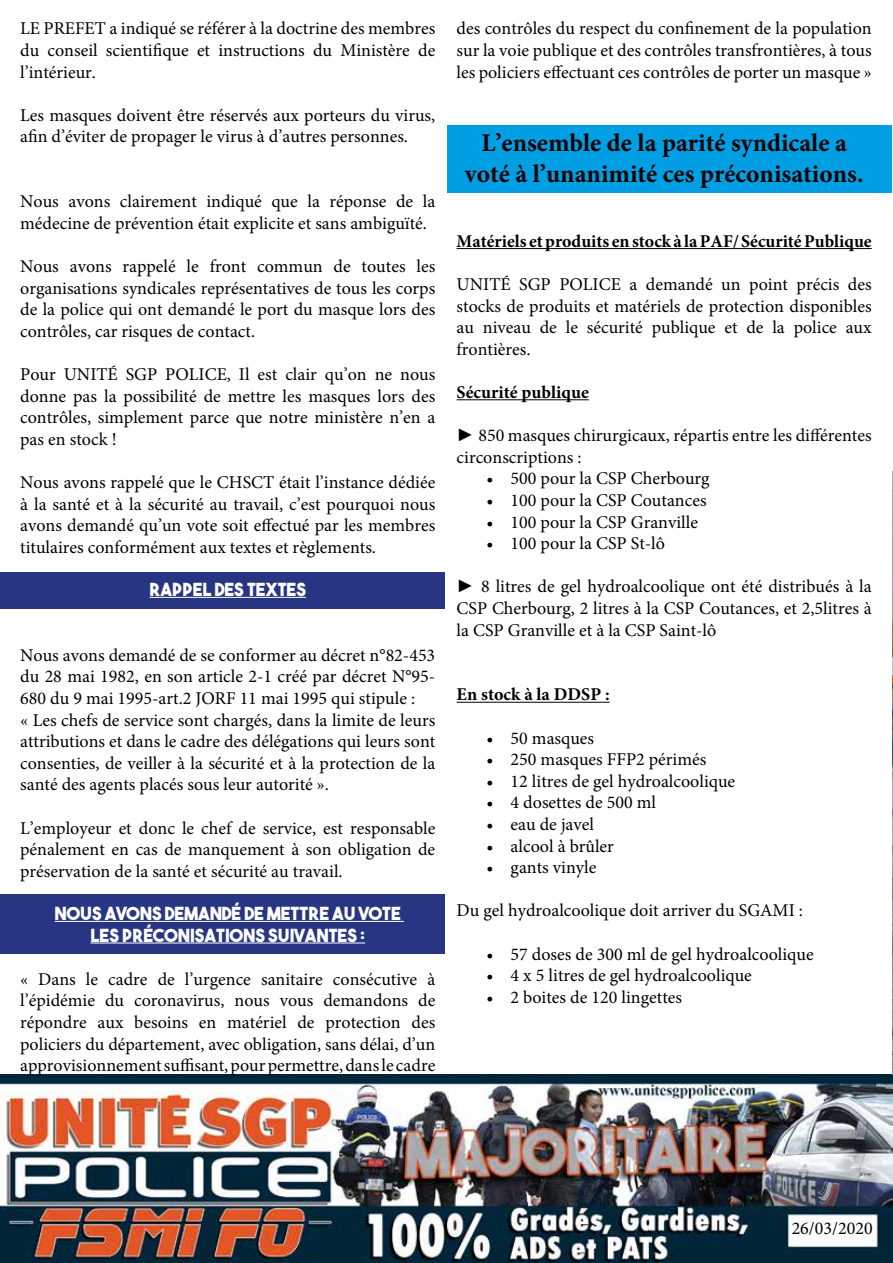
<style>
.page{position:relative;width:893px;height:1263px;background:#fff}
.page>*{position:absolute;margin:0;border:0;box-sizing:border-box;transform-origin:0 0}
.t1{font:700 25.5px/30.6px "Minion Pro";color:#000;text-align:center}
.t2{font:18px/21.6px "Minion Pro";color:#000;text-align:justify}
.t3{font:700 18px "Minion Pro";color:#000}
.t4{font:18px/21.6px "The Bold Font";color:#fff;text-align:center}
.s1{font-family:"Times New Roman";font-weight:700}
</style>
<div class="page">
<img style="left:0;top:1074px;width:893px;height:189px">
<div style="left:1px;top:572px;width:444px;height:37px;background:#283583"></div>
<div style="left:1px;top:894px;width:444px;height:60px;background:#283583"></div>
<div style="left:447px;top:125px;width:445px;height:68px;background:#009fe3"></div>
<hr style="left:149px;top:597px;width:157px;height:1px;background:#fff">
<hr style="left:55px;top:921px;width:349px;height:1px;background:#fff">
<hr style="left:90px;top:942px;width:275px;height:1px;background:#fff">
<hr style="left:457px;top:248px;width:415px;height:1px;background:#000">
<hr style="left:457px;top:399px;width:132px;height:1px;background:#000">
<hr style="left:457px;top:702px;width:153px;height:1px;background:#000">
<img style="left:892px;top:472px;width:1px;height:602px">
<p class="t2" style="left:20px;top:18px;width:417px">LE PREFET a indiqué se référer à la doctrine des membres du conseil scientifique et instructions du Ministère de l’intérieur.</p>
<p class="t2" style="left:20px;top:104px;width:417px">Les masques doivent être réservés aux porteurs du virus, afin d’éviter de propager le virus à d’autres personnes.</p>
<p class="t2" style="left:20px;top:191px;width:417px">Nous avons clairement indiqué que la réponse de la médecine de prévention était explicite et sans ambiguïté.</p>
<p class="t2" style="left:20px;top:255px;width:417px">Nous avons rappelé le front commun de toutes les organisations syndicales représentatives de tous les corps de la police qui ont demandé le port du masque lors des contrôles, car risques de contact.</p>
<p class="t2" style="left:20px;top:363px;width:417px">Pour UNITÉ SGP POLICE, Il est clair qu’on ne nous donne pas la possibilité de mettre les masques lors des contrôles, simplement parce que notre ministère n’en a pas en stock !</p>
<p class="t2" style="left:20px;top:471px;width:417px">Nous avons rappelé que le CHSCT était l’instance dédiée à la santé et à la sécurité au travail, c’est pourquoi nous avons demandé qu’un vote soit effectué par les membres titulaires conformément aux textes et règlements.</p>
<p class="t4" style="left:149px;top:578px;width:158px">RAPPEL DES TEXTES</p>
<p class="t2" style="left:20px;top:644px;width:417px;text-align:left">Nous avons demandé de se conformer au décret n°82-453 du 28 mai 1982, en son article 2-1 créé par décret N°95- 680 du 9 mai 1995-art.2 JORF 11 mai 1995 qui stipule :<br>« Les chefs de service sont chargés, dans la limite de leurs attributions et dans le cadre des délégations qui leurs sont consenties, de veiller à la sécurité et à la protection de la santé des agents placés sous leur autorité ».</p>
<p class="t2" style="left:20px;top:817px;width:417px">L’employeur et donc le chef de service, est responsable pénalement en cas de manquement à son obligation de préservation de la santé et sécurité au travail.</p>
<p class="t4" style="left:55px;top:902px;width:348px">NOUS AVONS DEMANDÉ DE METTRE AU VOTE<br>LES PRÉCONISATIONS SUIVANTES :</p>
<p class="t2" style="left:20px;top:968px;width:417px">« Dans le cadre de l’urgence sanitaire consécutive à l’épidémie du coronavirus, nous vous demandons de répondre aux besoins en matériel de protection des policiers du département, avec obligation, sans délai, d’un approvisionnement suffisant, pour permettre, dans le cadre</p>
<p class="t2" style="left:457px;top:18px;width:417px">des contrôles du respect du confinement de la population sur la voie publique et des contrôles transfrontières, à tous les policiers effectuant ces contrôles de porter un masque »</p>
<h1 class="t1" style="left:465px;top:128px;width:400px">L’ensemble de la parité syndicale a voté à l’unanimité ces préconisations.</h1>
<p class="t3" style="left:457px;top:228px;width:417px">Matériels et produits en stock à la PAF/ Sécurité Publique</p>
<p class="t2" style="left:457px;top:273px;width:417px">UNITÉ SGP POLICE a demandé un point précis des stocks de produits et matériels de protection disponibles au niveau de le sécurité publique et de la police aux frontières.</p>
<p class="t3" style="left:457px;top:380px;width:134px">Sécurité publique</p>
<p class="t2" style="left:457px;top:425px;width:417px"><span class="s1">►</span> 850 masques chirurgicaux, répartis entre les différentes circonscriptions :</p>
<p class="t2" style="left:486px;top:468px;width:225px">• 500 pour la CSP Cherbourg</p>
<p class="t2" style="left:486px;top:489px;width:222px">• 100 pour la CSP Coutances</p>
<p class="t2" style="left:486px;top:511px;width:213px">• 100 pour la CSP Granville</p>
<p class="t2" style="left:486px;top:533px;width:180px">• 100 pour la CSP St-lô</p>
<p class="t2" style="left:457px;top:576px;width:417px"><span class="s1">►</span> 8 litres de gel hydroalcoolique ont été distribués à la CSP Cherbourg, 2 litres à la CSP Coutances, et 2,5litres à la CSP Granville et à la CSP Saint-lô</p>
<p class="t3" style="left:457px;top:682px;width:155px">En stock à la DDSP :</p>
<p class="t2" style="left:486px;top:727px;width:109px">• 50 masques</p>
<p class="t2" style="left:486px;top:749px;width:222px">• 250 masques FFP2 périmés</p>
<p class="t2" style="left:486px;top:770px;width:250px">• 12 litres de gel hydroalcoolique</p>
<p class="t2" style="left:486px;top:792px;width:171px">• 4 dosettes de 500 ml</p>
<p class="t2" style="left:486px;top:813px;width:109px">• eau de javel</p>
<p class="t2" style="left:486px;top:835px;width:129px">• alcool à brûler</p>
<p class="t2" style="left:486px;top:857px;width:112px">• gants vinyle</p>
<p class="t2" style="left:457px;top:900px;width:348px">Du gel hydroalcoolique doit arriver du SGAMI :</p>
<p class="t2" style="left:486px;top:943px;width:329px">• 57 doses de 300 ml de gel hydroalcoolique</p>
<p class="t2" style="left:486px;top:965px;width:267px">• 4 x 5 litres de gel hydroalcoolique</p>
<p class="t2" style="left:486px;top:986px;width:197px">• 2 boites de 120 lingettes</p>
<p class="t2" style="left:792px;top:1218px;width:83px">26/03/2020</p>
</div>
